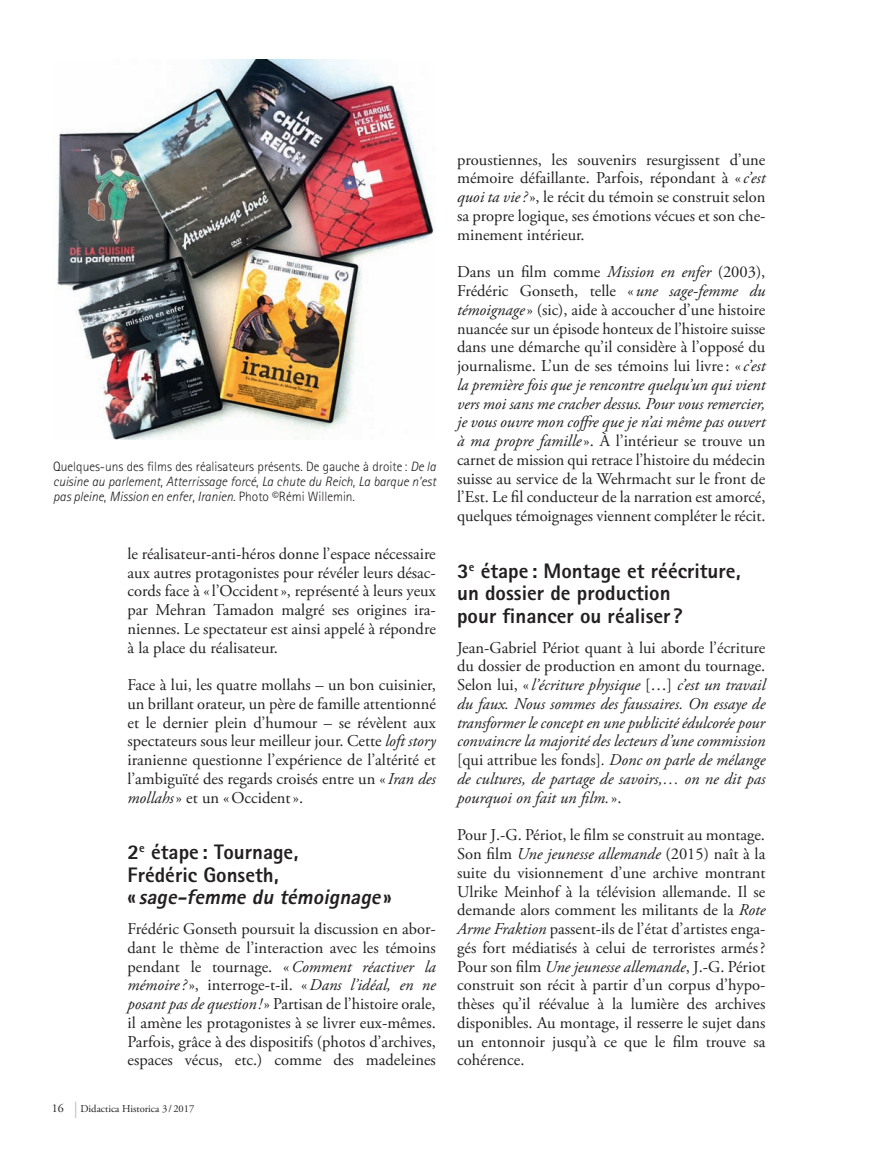
<style>
.page{position:relative;width:893px;height:1149px;background:#fff}
.page>*{position:absolute;margin:0;border:0;box-sizing:border-box;transform-origin:0 0}
.titre_gauche_1{font:800 21px/22.5px "Rotis Sans Serif Std";color:#231f20}
.texte_courant{font:16.5px/18.8px "Adobe Garamond Pro";color:#231f20;text-align:justify}
.texte_courant-2{font:italic 16.5px/18.8px "Adobe Garamond Pro";color:#231f20;text-align:justify}
.légende_Rotis_55_-_9{font:italic 300 13.5px/15.3px "Rotis Sans Serif Std";color:#231f20;text-align:justify}
.t1{font:12px "Adobe Garamond Pro";color:#231f20}
.t2{font:10.5px "Adobe Garamond Pro";color:#231f20}
.s1{font-style:normal}
.s2{font-style:italic}
.s3{font-size:16.5px;color:#bcbdc0}
</style>
<div class="page">
<img style="left:57px;top:60px;width:378px;height:380px">
<p class="légende_Rotis_55_-_9" style="left:53px;top:458px;width:384px"><span class="s1">Quelques-uns des films des réalisateurs présents. De gauche à droite :</span> De la cuisine au parlement<span class="s1">,</span> Atterrissage forcé<span class="s1">,</span> La chute du Reich<span class="s1">,</span> La barque n’est pas pleine<span class="s1">,</span> Mission en enfer<span class="s1">,</span> Iranien. <span class="s1">Photo ©Rémi Willemin.</span></p>
<p class="texte_courant" style="left:128px;top:544px;width:310px">le réalisateur-anti-héros donne l’espace nécessaire aux autres protagonistes pour révéler leurs désac&shy;cords face à «l’Occident», représenté à leurs yeux par Mehran Tamadon malgré ses origines ira&shy;niennes. Le spectateur est ainsi appelé à répondre à la place du réalisateur.</p>
<p class="texte_courant" style="left:128px;top:676px;width:310px">Face à lui, les quatre mollahs – un bon cuisinier, un brillant orateur, un père de famille attentionné et le dernier plein d’humour – se révèlent aux spectateurs sous leur meilleur jour. Cette <span class="s2">loft story </span>iranienne questionne l’expérience de l’altérité et l’ambiguïté des regards croisés entre un «<span class="s2">Iran des mollahs</span>» et un «Occident».</p>
<p class="titre_gauche_1" style="left:128px;top:840px;width:266px">2<sup>e</sup> étape : Tournage,<br>Frédéric Gonseth,<br>« <span class="s2">sage-femme du témoignage</span> »</p>
<p class="texte_courant" style="left:128px;top:919px;width:310px">Frédéric Gonseth poursuit la discussion en abor&shy;dant le thème de l’interaction avec les témoins pendant le tournage. «<span class="s2">Comment réactiver la mémoire?</span>», interroge-t-il. «<span class="s2">Dans l’idéal, en ne posant pas de question !</span>» Partisan de l’histoire orale, il amène les protagonistes à se livrer eux-mêmes.<br>Parfois, grâce à des dispositifs (photos d’archives, espaces vécus, etc.) comme des madeleines</p>
<p class="t1" style="left:52px;top:1100px;width:13px">16</p>
<p class="t2" style="left:74px;top:1101px;width:122px"><span class="s3">|</span> Didactica Historica 3 /2017</p>
<p class="texte_courant" style="left:457px;top:151px;width:310px">proustiennes, les souvenirs resurgissent d’une mémoire défaillante. Parfois, répondant à «<span class="s2">c’est quoi ta vie?</span>», le récit du témoin se construit selon sa propre logique, ses émotions vécues et son che&shy;minement intérieur.</p>
<p class="texte_courant" style="left:457px;top:263px;width:310px">Dans un film comme <span class="s2">Mission en enfer</span> (2003), Frédéric Gonseth, telle « <span class="s2">une sage-femme du témoignage</span>» (sic), aide à accoucher d’une histoire nuancée sur un épisode honteux de l’histoire suisse dans une démarche qu’il considère à l’opposé du journalisme. L’un de ses témoins lui livre: «<span class="s2">c’est la première fois que je rencontre quelqu’un qui vient vers moi sans me cracher dessus. Pour vous remercier, je vous ouvre mon coffre que je n’ai même pas ouvert à ma propre famille</span>». À l’intérieur se trouve un carnet de mission qui retrace l’histoire du médecin suisse au service de la Wehrmacht sur le front de l’Est. Le fil conducteur de la narration est amorcé, quelques témoignages viennent compléter le récit.</p>
<p class="titre_gauche_1" style="left:457px;top:558px;width:285px">3<sup>e</sup> étape : Montage et réécriture, un dossier de production<br>pour financer ou réaliser ?</p>
<p class="texte_courant-2" style="left:457px;top:638px;width:310px"><span class="s1">Jean-Gabriel Périot quant à lui aborde l’écriture du dossier de production en amont du tournage.<br>Selon lui, «</span>l’écriture physique <span class="s1">[…]</span> c’est un travail du faux. Nous sommes des faussaires. On essaye de transformer le concept en une publicité édulcorée pour convaincre la majorité des lecteurs d’une commission <span class="s1">[qui attribue les fonds]</span>. Donc on parle de mélange de cultures, de partage de savoirs,… on ne dit pas pourquoi on fait un film.<span class="s1">».</span></p>
<p class="texte_courant" style="left:457px;top:826px;width:310px">Pour J.-G. Périot, le film se construit au montage.<br>Son film <span class="s2">Une jeunesse allemande</span> (2015) naît à la suite du visionnement d’une archive montrant Ulrike Meinhof à la télévision allemande. Il se demande alors comment les militants de la <span class="s2">Rote Arme Fraktion</span> passent-ils de l’état d’artistes enga&shy;gés fort médiatisés à celui de terroristes armés?<br>Pour son film <span class="s2">Une jeunesse allemande</span>, J.-G. Périot construit son récit à partir d’un corpus d’hypo&shy;thèses qu’il réévalue à la lumière des archives disponibles. Au montage, il resserre le sujet dans un entonnoir jusqu’à ce que le film trouve sa cohérence.</p>
</div>
